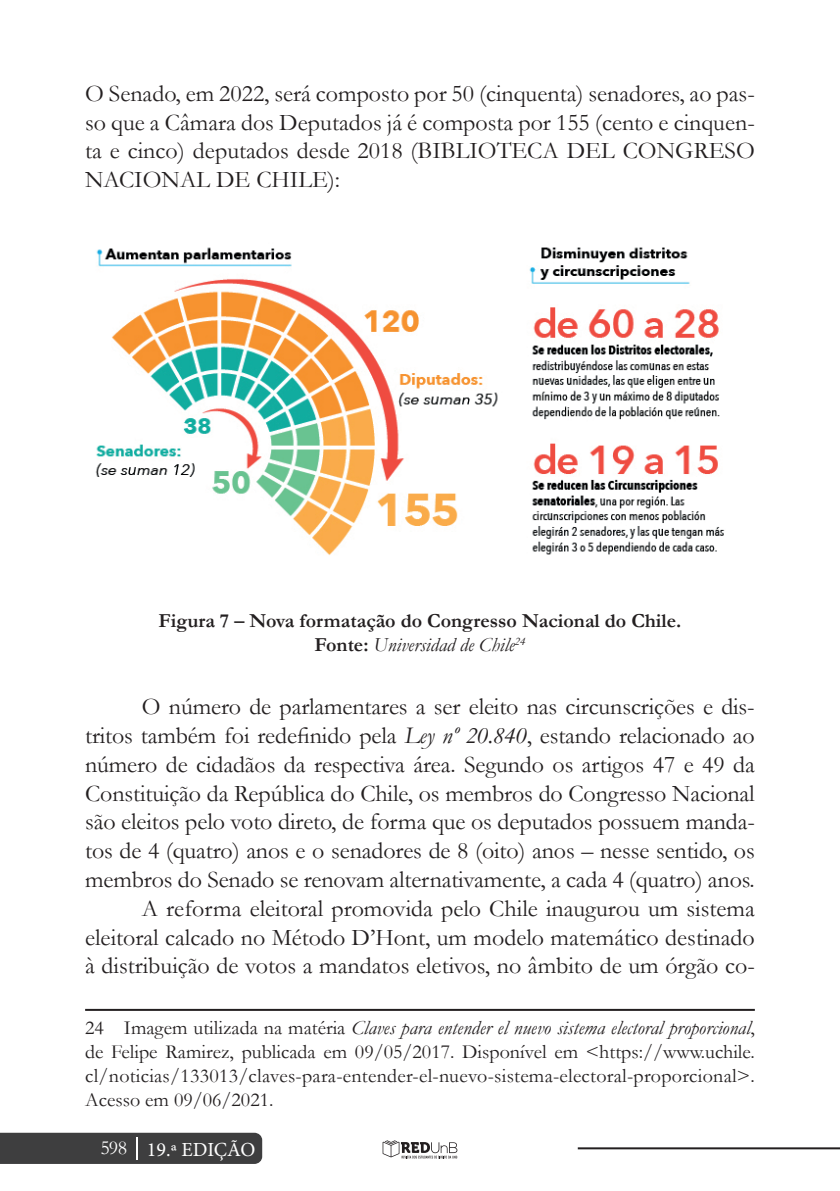
<style>
.page{position:relative;width:840px;height:1191px;background:#fff}
.page>*{position:absolute;margin:0;border:0;box-sizing:border-box;transform-origin:0 0}
.t1{font:24px/28.8px "Garamond";letter-spacing:-.005em;color:#231f20;text-align:justify}
.t2{font:20px/24px "Garamond";letter-spacing:.015em;color:#231f20;text-align:justify}
.t3{font:700 20px/24px "Garamond";color:#231f20;text-align:center}
.t4{font:20px "Minion Pro";letter-spacing:-.005em;color:#fff}
.s1{font-weight:400;font-style:italic}
.s2{font-style:italic}
.s3{font-family:"Garamond"}
</style>
<div class="page">
<hr style="left:577px;top:1147px;width:262px;height:2px;background:#231f20">
<svg style="left:382px;top:1140px;width:75px;height:18px"></svg>
<div style="left:0;top:1132px;width:262px;height:32px;background:#3e3e3f"></div>
<hr style="left:136px;top:1137px;width:2px;height:22px;background:#fff">
<img style="left:95px;top:247px;width:630px;height:308px">
<hr style="left:85px;top:1009px;width:669px;height:2px;background:#231f20">
<p class="t1" style="left:85px;top:78px;width:671px">O Senado, em 2022, será composto por 50 (cinquenta) senadores, ao pas&shy;so que a Câmara dos Deputados já é composta por 155 (cento e cinquen&shy;ta e cinco) deputados desde 2018 (BIBLIOTECA DEL CONGRESO NACIONAL DE CHILE):</p>
<p class="t3" style="left:158px;top:609px;width:524px">Figura 7 – Nova formatação do Congresso Nacional do Chile.<br>Fonte: <span class="s1">Universidad de Chile</span><sup>24</sup></p>
<p class="t1" style="left:85px;top:691px;width:671px;text-align:right">O número de parlamentares a ser eleito nas circunscrições e dis-<br>tritos também foi redefinido pela <span class="s2">Ley nº 20.840</span>, estando relacionado ao número de cidadãos da respectiva área. Segundo os artigos 47 e 49 da Constituição da República do Chile, os membros do Congresso Nacional são eleitos pelo voto direto, de forma que os deputados possuem manda&shy;tos de 4 (quatro) anos e o senadores de 8 (oito) anos – nesse sentido, os membros do Senado se renovam alternativamente, a cada 4 (quatro) anos.<br>A reforma eleitoral promovida pelo Chile inaugurou um sistema eleitoral calcado no Método D’Hont, um modelo matemático destinado à distribuição de votos a mandatos eletivos, no âmbito de um órgão co-</p>
<p class="t2" style="left:85px;top:1015px;width:671px">24 Imagem utilizada na matéria <span class="s2">Claves para entender el nuevo sistema electoral proporcional</span>, de Felipe Ramirez, publicada em 09/05/2017. Disponível em &lt;https://www.uchile. cl/noticias/133013/claves-para-entender-el-nuevo-sistema-electoral-proporcional&gt;.<br>Acesso em 09/06/2021.</p>
<p class="t4" style="left:100px;top:1135px;width:156px"><span class="s3">598</span> 19.ª EDIÇÃO</p>
</div>
